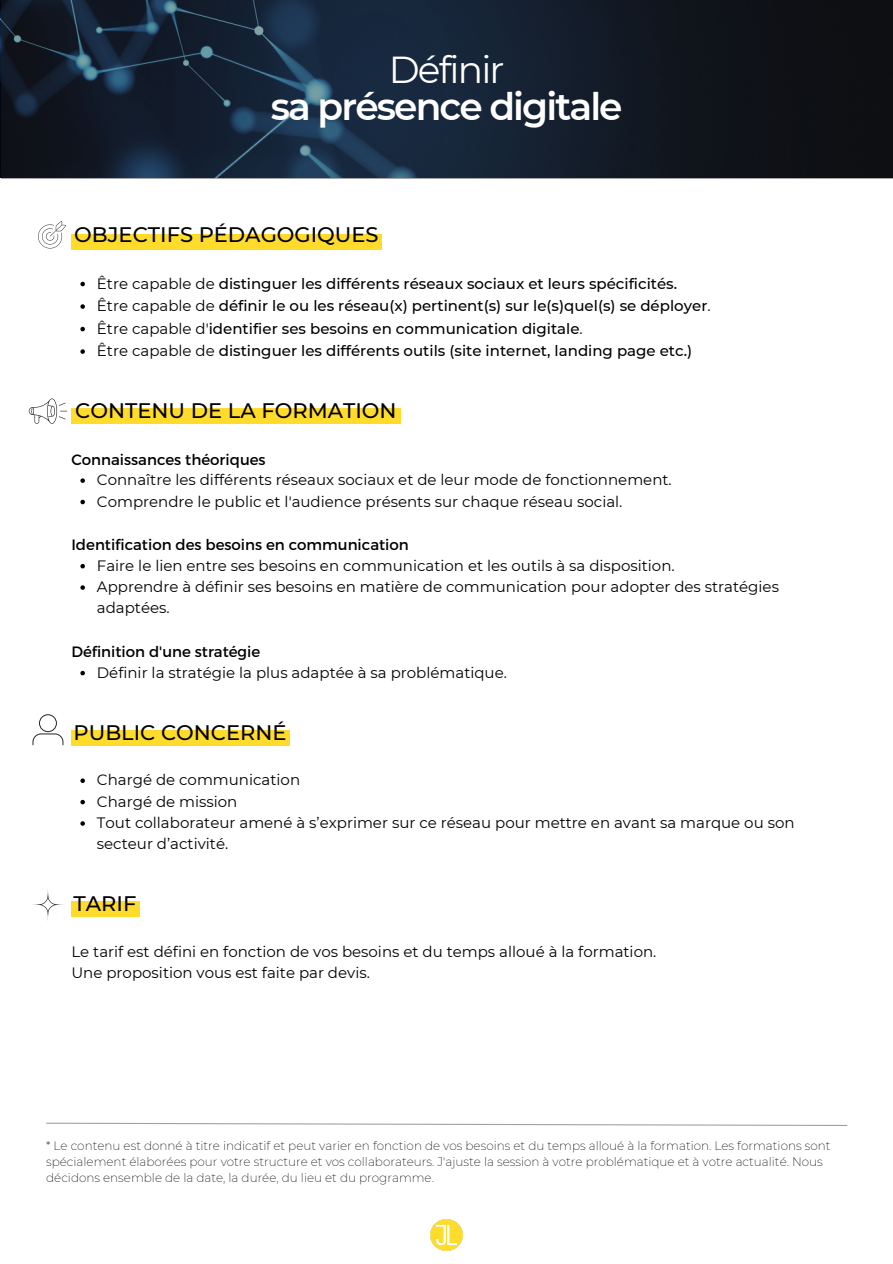
<style>
.page{position:relative;width:893px;height:1264px;background:#fff}
.page>*{position:absolute;margin:0;border:0;box-sizing:border-box;transform-origin:0 0}
.t1{font:600 37.5px/37.2px "Montserrat";letter-spacing:-.05em;color:#fff;text-align:center}
.t2{font:500 21px "Montserrat";color:#000}
.t3{font:15px/21.3px "Montserrat";color:#000}
.t4{font:500 15px "Montserrat";color:#000}
.t5{font:200 12px/16px "Montserrat";color:#000}
.s1{font-weight:400}
</style>
<div class="page">
<svg style="left:1px;top:0;width:891px;height:178px;background:#141f2e"></svg>
<div style="left:71px;top:234px;width:310px;height:16px;background:#ffdb2b"></div>
<div style="left:71px;top:408px;width:329px;height:16px;background:#ffdb2b"></div>
<div style="left:71px;top:729px;width:219px;height:16px;background:#ffdb2b"></div>
<div style="left:71px;top:901px;width:69px;height:16px;background:#ffdb2b"></div>
<svg style="left:38px;top:221px;width:28px;height:27px"></svg>
<svg style="left:29px;top:398px;width:38px;height:26px"></svg>
<svg style="left:32px;top:714px;width:31px;height:31px"></svg>
<svg style="left:32px;top:889px;width:32px;height:31px"></svg>
<img style="left:431px;top:1219px;width:31px;height:31px">
<svg style="left:80px;top:282px;width:5px;height:4px"></svg>
<svg style="left:80px;top:304px;width:5px;height:5px"></svg>
<svg style="left:80px;top:327px;width:5px;height:4px"></svg>
<svg style="left:80px;top:349px;width:5px;height:5px"></svg>
<svg style="left:80px;top:478px;width:5px;height:5px"></svg>
<svg style="left:80px;top:500px;width:5px;height:4px"></svg>
<svg style="left:80px;top:564px;width:5px;height:4px"></svg>
<svg style="left:80px;top:585px;width:5px;height:5px"></svg>
<svg style="left:80px;top:671px;width:5px;height:4px"></svg>
<svg style="left:80px;top:778px;width:5px;height:5px"></svg>
<svg style="left:80px;top:799px;width:5px;height:5px"></svg>
<svg style="left:80px;top:821px;width:5px;height:4px"></svg>
<svg style="left:46px;top:1122px;width:802px;height:4px"></svg>
<p class="t1" style="left:271px;top:50px;width:353px"><span class="s1">Définir<br></span>sa présence digitale</p>
<h1 class="t2" style="left:74px;top:222px;width:306px">OBJECTIFS PÉDAGOGIQUES</h1>
<p class="t4" style="left:97px;top:274px;width:581px"><span class="s1">Être capable de</span> distinguer les différents réseaux sociaux et leurs spécificités.</p>
<p class="t4" style="left:97px;top:296px;width:615px"><span class="s1">Être capable de</span> définir le ou les réseau(x) pertinent(s) sur le(s)quel(s) se déployer<span class="s1">.</span></p>
<p class="t4" style="left:97px;top:319px;width:487px"><span class="s1">Être capable d'</span>identifier ses besoins en communication digitale<span class="s1">.</span></p>
<p class="t4" style="left:97px;top:341px;width:596px"><span class="s1">Être capable de</span> distinguer les différents outils (site internet, landing page etc.)</p>
<p class="t2" style="left:75px;top:398px;width:323px">CONTENU DE LA FORMATION</p>
<h2 class="t3" style="left:71px;top:448px;width:196px">Connaissances théoriques</h2>
<h3 class="t3" style="left:97px;top:469px;width:576px">Connaître les différents réseaux sociaux et de leur mode de fonctionnement.</h3>
<p class="t3" style="left:97px;top:490px;width:527px">Comprendre le public et l'audience présents sur chaque réseau social.</p>
<p class="t3" style="left:71px;top:533px;width:339px">Identification des besoins en communication</p>
<h3 class="t3" style="left:97px;top:554px;width:579px">Faire le lien entre ses besoins en communication et les outils à sa disposition.</h3>
<p class="t3" style="left:97px;top:576px;width:683px">Apprendre à définir ses besoins en matière de communication pour adopter des stratégies adaptées.</p>
<p class="t3" style="left:71px;top:640px;width:190px">Définition d'une stratégie</p>
<h3 class="t3" style="left:97px;top:661px;width:411px">Définir la stratégie la plus adaptée à sa problématique.</h3>
<h2 class="t2" style="left:74px;top:719px;width:214px">PUBLIC CONCERNÉ</h2>
<p class="t3" style="left:97px;top:769px;width:205px">Chargé de communication</p>
<p class="t3" style="left:97px;top:790px;width:142px">Chargé de mission</p>
<h2 class="t3" style="left:97px;top:812px;width:699px">Tout collaborateur amené à s’exprimer sur ce réseau pour mettre en avant sa marque ou son secteur d’activité.</h2>
<p class="t2" style="left:74px;top:891px;width:64px">TARIF</p>
<p class="t3" style="left:71px;top:940px;width:586px">Le tarif est défini en fonction de vos besoins et du temps alloué à la formation.<br>Une proposition vous est faite par devis.</p>
<p class="t5" style="left:46px;top:1137px;width:785px">* Le contenu est donné à titre indicatif et peut varier en fonction de vos besoins et du temps alloué à la formation. Les formations sont spécialement élaborées pour votre structure et vos collaborateurs. J'ajuste la session à votre problématique et à votre actualité. Nous décidons ensemble de la date, la durée, du lieu et du programme.</p>
</div>
